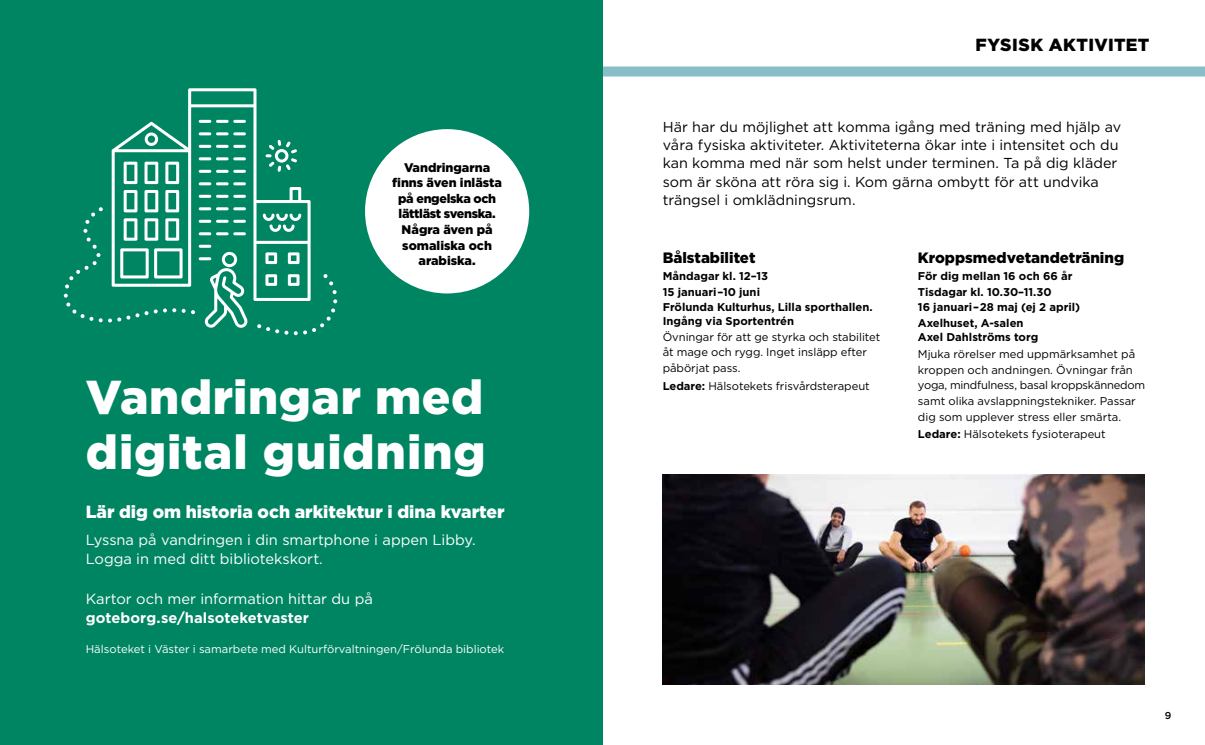
<style>
.page{position:relative;width:1205px;height:745px;background:#fff}
.page>*{position:absolute;margin:0;border:0;box-sizing:border-box;transform-origin:0 0}
.t1{font:900 47.5px/55.8px "Gotham";letter-spacing:.015em;color:#fff}
.t2{font:900 17.5px "Gotham";color:#fff}
.t3{font:900 17.5px "Gotham";letter-spacing:.025em;color:#000}
.t4{font:900 15px "Gotham";color:#000}
.t5{font:14.62px/18.9px "Gotham";color:#fff}
.t6{font:700 14.62px "Gotham";color:#fff}
.t7{font:14.38px/18.1px "Gotham";color:#000}
.t8{font:900 12.5px/15.6px "Gotham";color:#000;text-align:center}
.t9{font:11.25px/15.6px "Gotham";letter-spacing:-.005em;color:#000}
.t10{font:700 11.25px/15.5px "Gotham";color:#000}
.t11{font:11.25px "Gotham";color:#fff}
.t12{font:500 10px "Gotham";color:#000}
.s1{font-weight:700}
</style>
<div class="page">
<div style="left:602px;top:66px;width:603px;height:10px;background:#89bdca"></div>
<img style="left:663px;top:474px;width:481px;height:210px">
<div style="left:0;top:0;width:602px;height:744px;background:#008563"></div>
<svg style="left:112px;top:88px;width:199px;height:213px"></svg>
<svg style="left:263px;top:213px;width:38px;height:19px"></svg>
<svg style="left:199px;top:120px;width:47px;height:3px"></svg>
<svg style="left:199px;top:132px;width:47px;height:3px"></svg>
<svg style="left:199px;top:145px;width:47px;height:3px"></svg>
<svg style="left:64px;top:157px;width:184px;height:170px"></svg>
<svg style="left:265px;top:140px;width:32px;height:32px"></svg>
<svg style="left:257px;top:274px;width:80px;height:61px"></svg>
<div style="left:365px;top:129px;width:164px;height:164px;background:#fff;border-radius:50%"></div>
<p class="t8" style="left:392px;top:159px;width:111px">Vandringarna finns även inlästa på engelska och lättläst svenska.<br>Några även på somaliska och arabiska.</p>
<h1 class="t1" style="left:86px;top:368px;width:401px">Vandringar med digital guidning</h1>
<h2 class="t2" style="left:86px;top:499px;width:420px">Lär dig om historia och arkitektur i dina kvarter</h2>
<p class="t5" style="left:86px;top:530px;width:391px">Lyssna på vandringen i din smartphone i appen Libby.<br>Logga in med ditt bibliotekskort.</p>
<p class="t5" style="left:86px;top:589px;width:289px">Kartor och mer information hittar du på</p>
<p class="t6" style="left:86px;top:608px;width:225px">goteborg.se/halsoteketvaster</p>
<p class="t11" style="left:86px;top:641px;width:420px">Hälsoteket i Väster i samarbete med Kulturförvaltningen/Frölunda bibliotek</p>
<h2 class="t3" style="left:975px;top:33px;width:176px">FYSISK AKTIVITET</h2>
<p class="t7" style="left:663px;top:118px;width:460px">Här har du möjlighet att komma igång med träning med hjälp av våra fysiska aktiviteter. Aktiviteterna ökar inte i intensitet och du kan komma med när som helst under terminen. Ta på dig kläder som är sköna att röra sig i. Kom gärna ombytt för att undvika trängsel i omklädningsrum.</p>
<h3 class="t4" style="left:663px;top:247px;width:94px">Bålstabilitet</h3>
<p class="t10" style="left:663px;top:268px;width:211px">Måndagar kl. 12–13<br>15 januari –10 juni<br>Frölunda Kulturhus, Lilla sporthallen.</p>
<p class="t10" style="left:663px;top:313px;width:133px">Ingång via Sportentrén</p>
<p class="t9" style="left:663px;top:328px;width:219px">Övningar för att ge styrka och stabilitet åt mage och rygg. Inget insläpp efter påbörjat pass.</p>
<p class="t9" style="left:663px;top:377px;width:208px"><span class="s1">Ledare:</span> Hälsotekets frisvårdsterapeut</p>
<h3 class="t4" style="left:918px;top:247px;width:208px">Kroppsmedvetandeträning</h3>
<p class="t10" style="left:918px;top:268px;width:164px">För dig mellan 16 och 66 år<br>Tisdagar kl. 10.30–11.30<br>16 januari – 28 maj (ej 2 april)<br>Axelhuset, A-salen</p>
<p class="t10" style="left:918px;top:329px;width:122px">Axel Dahlströms torg</p>
<p class="t9" style="left:918px;top:346px;width:229px">Mjuka rörelser med uppmärksamhet på kroppen och andningen. Övningar från yoga, mindfulness, basal kroppskännedom samt olika avslappningstekniker. Passar dig som upplever stress eller smärta.</p>
<p class="t9" style="left:918px;top:426px;width:189px"><span class="s1">Ledare:</span> Hälsotekets fysioterapeut</p>
<p class="t12" style="left:1165px;top:708px;width:8px">9</p>
</div>
